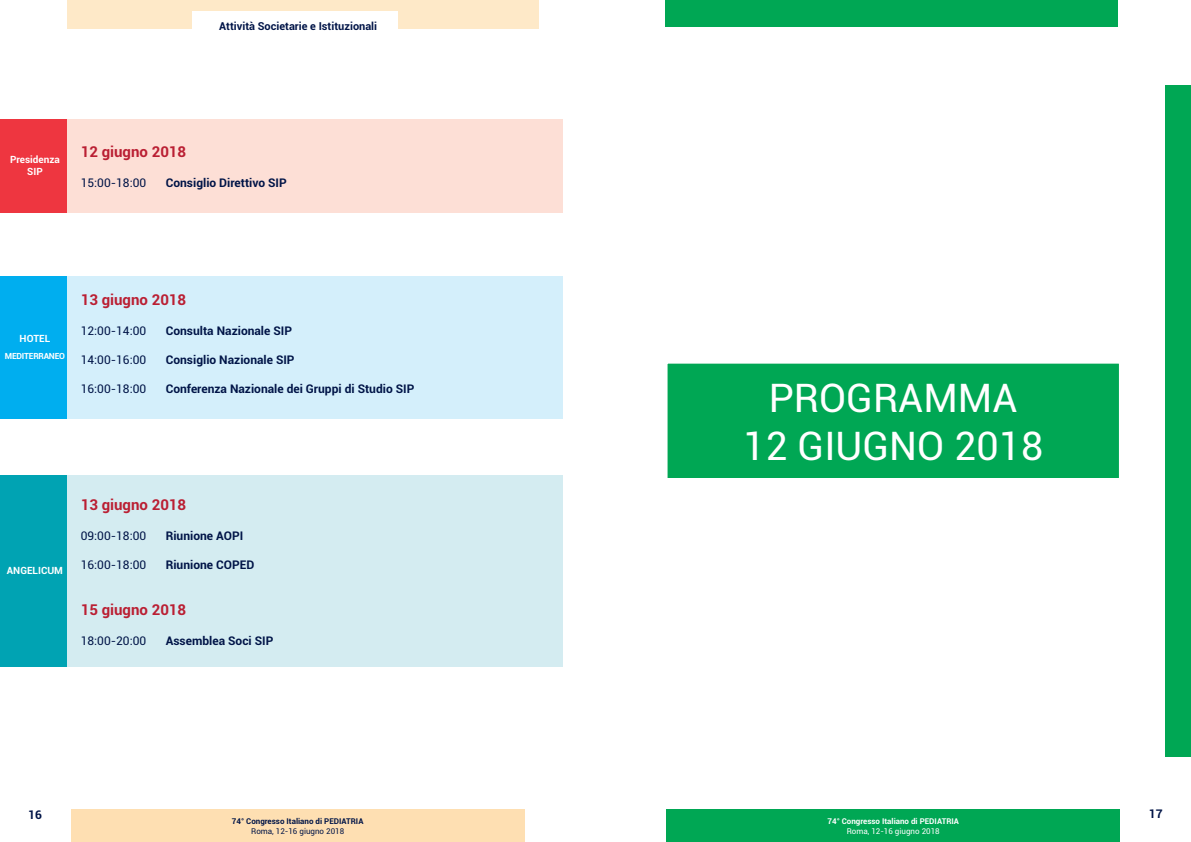
<style>
.page{position:relative;width:1191px;height:842px;background:#fff}
.page>*{position:absolute;margin:0;border:0;box-sizing:border-box;transform-origin:0 0}
.t1{font:39.6px/47.6px "Roboto";color:#fff;text-align:center}
.t2{font:700 15px "Roboto";color:#ba1f33}
.t3{font:700 12px "Roboto";color:#001447}
.t4{font:12px "Roboto";color:#001447}
.t5{font:700 11px "Roboto";color:#001447}
.t6{font:700 10px/12px "Roboto";color:#fff;text-align:center}
.t7{font:700 8.5px "Roboto";letter-spacing:-.025em;color:#fff}
.t8{font:700 8px "Roboto";color:#fff}
.t9{font:700 8px "Roboto";color:#001447}
.t10{font:8px "Roboto";color:#fff}
.t11{font:8px "Roboto";color:#001447}
</style>
<div class="page">
<div style="left:665px;top:0;width:453px;height:27px;background:#00a754"></div>
<div style="left:667px;top:364px;width:452px;height:114px;background:#00a754"></div>
<div style="left:665px;top:362px;width:456px;height:118px;border:2px solid #fff"></div>
<div style="left:1165px;top:85px;width:26px;height:672px;background:#00a754"></div>
<div style="left:67px;top:0;width:472px;height:29px;background:#fee9c8"></div>
<div style="left:193px;top:11px;width:205px;height:32px;background:#fff"></div>
<div style="left:0;top:476px;width:563px;height:191px;background:#d4ecf1"></div>
<div style="left:0;top:476px;width:67px;height:191px;background:#00a3b3"></div>
<div style="left:0;top:120px;width:563px;height:93px;background:#fddfd6"></div>
<div style="left:0;top:120px;width:67px;height:93px;background:#ee3640"></div>
<div style="left:0;top:277px;width:563px;height:142px;background:#d4effb"></div>
<div style="left:0;top:277px;width:67px;height:142px;background:#00aeef"></div>
<div style="left:666px;top:809px;width:454px;height:33px;background:#00a754"></div>
<div style="left:71px;top:810px;width:453px;height:32px;background:#fedfb2"></div>
<p class="t5" style="left:219px;top:20px;width:159px">Attività Societarie e Istituzionali</p>
<p class="t6" style="left:10px;top:153px;width:51px">Presidenza<br>SIP</p>
<p class="t2" style="left:81px;top:143px;width:107px">12 giugno 2018</p>
<p class="t4" style="left:81px;top:176px;width:67px">15:00-18:00</p>
<p class="t3" style="left:166px;top:176px;width:122px">Consiglio Direttivo SIP</p>
<p class="t6" style="left:20px;top:333px;width:32px">HoTEl</p>
<p class="t7" style="left:5px;top:351px;width:62px">MEDITERRAnEo</p>
<p class="t2" style="left:81px;top:291px;width:107px">13 giugno 2018</p>
<p class="t4" style="left:81px;top:324px;width:67px">12:00-14:00</p>
<p class="t3" style="left:166px;top:324px;width:128px">Consulta nazionale SIP</p>
<p class="t4" style="left:81px;top:353px;width:67px">14:00-16:00</p>
<p class="t3" style="left:166px;top:353px;width:130px">Consiglio nazionale SIP</p>
<p class="t4" style="left:81px;top:381px;width:67px">16:00-18:00</p>
<p class="t3" style="left:166px;top:381px;width:250px">Conferenza nazionale dei Gruppi di Studio SIP</p>
<p class="t6" style="left:7px;top:564px;width:58px">AnGElICUM</p>
<p class="t2" style="left:81px;top:496px;width:107px">13 giugno 2018</p>
<p class="t4" style="left:81px;top:529px;width:67px">09:00-18:00</p>
<p class="t3" style="left:166px;top:529px;width:79px">Riunione AoPI</p>
<p class="t4" style="left:81px;top:558px;width:67px">16:00-18:00</p>
<p class="t3" style="left:166px;top:558px;width:90px">Riunione CoPED</p>
<p class="t2" style="left:81px;top:600px;width:107px">15 giugno 2018</p>
<p class="t4" style="left:81px;top:633px;width:67px">18:00-20:00</p>
<p class="t3" style="left:166px;top:633px;width:109px">Assemblea Soci SIP</p>
<p class="t3" style="left:28px;top:808px;width:15px">16</p>
<p class="t9" style="left:232px;top:817px;width:133px">74° Congresso Italiano di PEDIATRIA</p>
<p class="t11" style="left:251px;top:826px;width:94px">Roma, 12-16 giugno 2018</p>
<h1 class="t1" style="left:743px;top:375px;width:302px">PROGRAMMA<br>12 GIUGNO 2018</h1>
<p class="t8" style="left:827px;top:817px;width:133px">74° Congresso Italiano di PEDIATRIA</p>
<p class="t10" style="left:846px;top:826px;width:94px">Roma, 12-16 giugno 2018</p>
<p class="t3" style="left:1148px;top:807px;width:15px">17</p>
</div>
